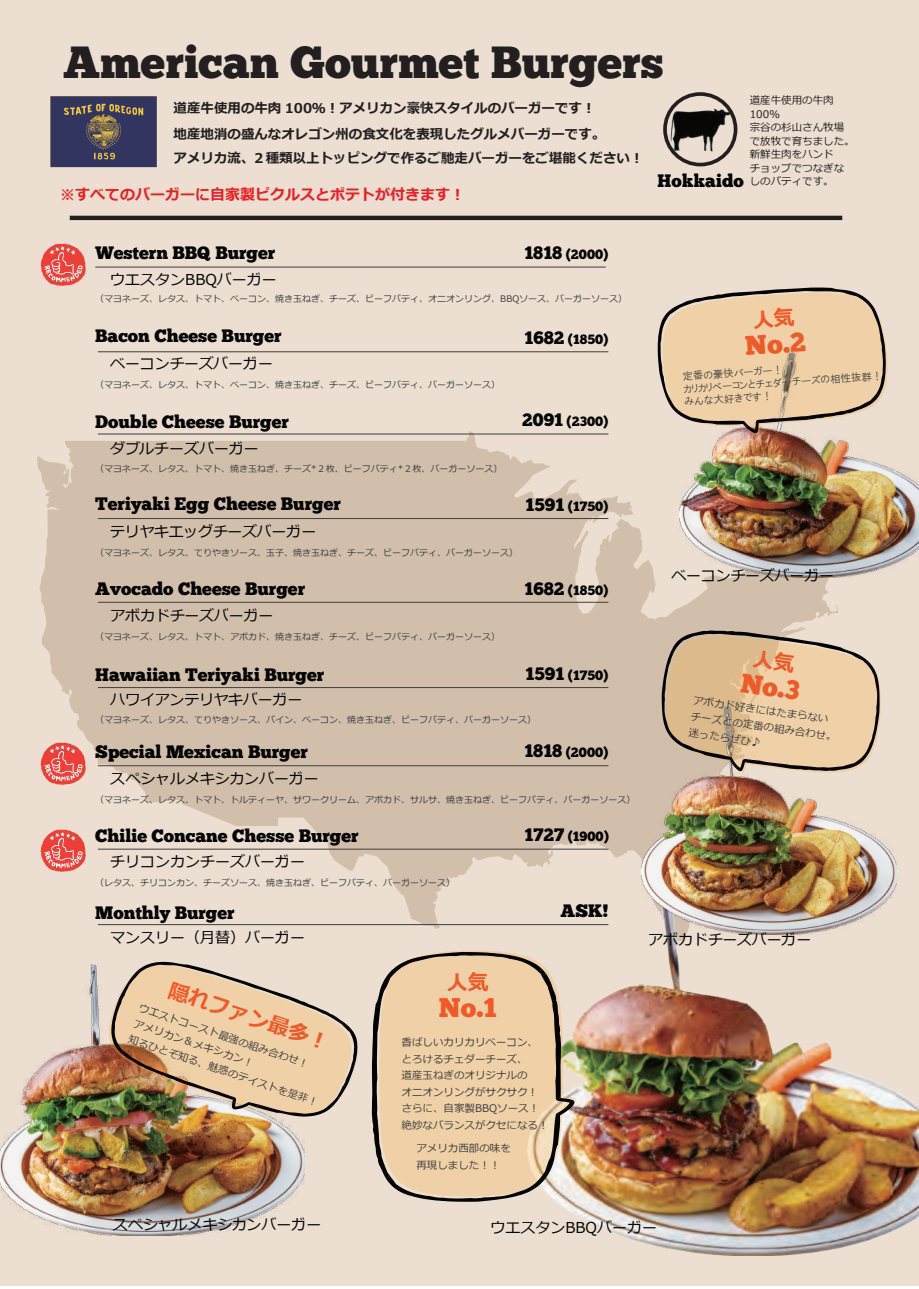
<style>
.page{position:relative;width:919px;height:1289px;background:#fff}
.page>*{position:absolute;margin:0;border:0;box-sizing:border-box;transform-origin:0 0}
.t1{font:45px "Chunk Five";color:#231f20}
.t2{font:27px "Chunk Five";color:#f15929}
.t3{font:700 21px "Meiryo";color:#f15929}
.t4{font:18px "Chunk Five";color:#030303}
.t5{font:15px "Meiryo";color:#030303}
.t6{font:700 15px "Meiryo";color:#ee1d23}
.t7{font:15px "Meiryo";letter-spacing:-.02em;color:#030303}
.t8{font:15px "Meiryo";letter-spacing:-.025em;color:#030303}
.t9{font:700 13.5px/25.5px "Meiryo";color:#231f20}
.t10{font:13.5px "Chunk Five";color:#030303}
.t11{font:10.5px/16.5px "Meiryo";color:#3e3e3f}
.t12{font:10.5px/13.5px "Meiryo";color:#231f20}
.t13{font:10.5px/12.6px "HGP Gothic M";color:#3e3e3f}
.t14{font:9px "Meiryo";color:#3e3e3f}
.s1{font-size:18px}
</style>
<div class="page">
<div style="left:0;top:0;width:918px;height:1286px;background:#ecdfd1"></div>
<svg style="left:37px;top:431px;width:844px;height:498px;fill:#d1bfac"></svg>
<hr style="left:70px;top:216px;width:772px;height:4px;background:#231f20">
<hr style="left:95px;top:267px;width:510px;height:1px;background:#3e3e3f">
<hr style="left:98px;top:351px;width:510px;height:1px;background:#3e3e3f">
<hr style="left:98px;top:433px;width:510px;height:1px;background:#3e3e3f">
<hr style="left:98px;top:924px;width:510px;height:1px;background:#3e3e3f">
<hr style="left:98px;top:518px;width:510px;height:1px;background:#3e3e3f">
<hr style="left:98px;top:687px;width:510px;height:1px;background:#3e3e3f">
<hr style="left:98px;top:602px;width:510px;height:1px;background:#3e3e3f">
<hr style="left:98px;top:765px;width:510px;height:1px;background:#3e3e3f">
<hr style="left:98px;top:848px;width:510px;height:1px;background:#3e3e3f">
<svg style="left:50px;top:96px;width:107px;height:71px;background:#46445c"></svg>
<img style="left:670px;top:109px;width:60px;height:43px">
<div style="left:663px;top:92px;width:74px;height:74px;border:4px solid #231f20;border-radius:50%"></div>
<svg style="left:40px;top:243px;width:46px;height:43px"></svg>
<svg style="left:40px;top:742px;width:46px;height:42px"></svg>
<svg style="left:40px;top:829px;width:46px;height:42px"></svg>
<img style="left:527px;top:870px;width:391px;height:384px">
<svg style="left:371px;top:951px;width:203px;height:250px;background:#e0c6a2"></svg>
<img style="left:679px;top:358px;width:239px;height:219px">
<img style="left:641px;top:706px;width:255px;height:228px">
<img style="left:0;top:964px;width:304px;height:271px">
<svg style="left:109px;top:961px;width:248px;height:155px"></svg>
<svg style="left:657px;top:287px;width:230px;height:147px"></svg>
<svg style="left:661px;top:630px;width:219px;height:143px;background:#d7bc98"></svg>
<h1 class="t1" style="left:63px;top:41px;width:602px">American Gourmet Burgers</h1>
<h3 class="t9" style="left:173px;top:96px;width:433px">道産牛使用の牛肉 100％︕アメリカン豪快スタイルのバーガーです︕地産地消の盛んなオレゴン州の食文化を表現したグルメバーガーです。</h3>
<h3 class="t9" style="left:173px;top:146px;width:471px">アメリカ流、２種類以上トッピングで作るご馳走バーガーをご堪能ください︕</h3>
<h3 class="t6" style="left:60px;top:184px;width:406px">※すべてのバーガーに自家製ピクルスとポテトが付きます︕</h3>
<p class="t12" style="left:749px;top:94px;width:106px">道産牛使用の牛肉<br>100％<br>宗谷の杉山さん牧場で放牧で育ちました。新鮮生肉をハンド<br>チョップでつなぎなしのパティです。</p>
<h3 class="t4" style="left:657px;top:172px;width:88px">Hokkaido</h3>
<h3 class="t4" style="left:95px;top:244px;width:181px">Western BBQ Burger</h3>
<h3 class="t10" style="left:524px;top:248px;width:86px"><span class="s1">1818</span> (2000)</h3>
<h3 class="t5" style="left:95px;top:269px;width:183px">　ウエスタンBBQバーガー</h3>
<p class="t14" style="left:95px;top:293px;width:533px">（マヨネーズ、レタス、トマト、ベーコン、焼き玉ねぎ、チーズ、ビーフパティ、オニオンリング、BBQソース、バーガーソース）</p>
<h3 class="t4" style="left:95px;top:327px;width:188px">Bacon Cheese Burger</h3>
<p class="t14" style="left:95px;top:378px;width:406px">（マヨネーズ、レタス、トマト、ベーコン、焼き玉ねぎ、チーズ、ビーフパティ、バーガーソース）</p>
<h3 class="t7" style="left:95px;top:353px;width:179px">　ベーコンチーズバーガー</h3>
<h3 class="t4" style="left:95px;top:413px;width:195px">Double Cheese Burger</h3>
<p class="t14" style="left:95px;top:462px;width:408px">（マヨネーズ、レタス、トマト、焼き玉ねぎ、チーズ*２枚、ビーフパティ*２枚、バーガーソース）</p>
<h3 class="t5" style="left:95px;top:438px;width:165px">　ダブルチーズバーガー</h3>
<h3 class="t10" style="left:524px;top:333px;width:85px"><span class="s1">1682</span> (1850)</h3>
<h3 class="t10" style="left:522px;top:415px;width:88px"><span class="s1">2091</span> (2300)</h3>
<h3 class="t4" style="left:95px;top:495px;width:247px">Teriyaki Egg Cheese Burger</h3>
<h3 class="t10" style="left:525px;top:500px;width:84px"><span class="s1">1591</span> (1750)</h3>
<p class="t14" style="left:95px;top:546px;width:424px">（マヨネーズ、レタス、てりやきソース、玉子、焼き玉ねぎ、チーズ、ビーフパティ、バーガーソース）</p>
<h3 class="t8" style="left:95px;top:521px;width:223px">　テリヤキエッグチーズバーガー</h3>
<h3 class="t4" style="left:95px;top:580px;width:211px">Avocado Cheese Burger</h3>
<h3 class="t10" style="left:524px;top:583px;width:85px"><span class="s1">1682</span> (1850)</h3>
<p class="t14" style="left:95px;top:630px;width:406px">（マヨネーズ、レタス、トマト、アボカド、焼き玉ねぎ、チーズ、ビーフパティ、バーガーソース）</p>
<h3 class="t5" style="left:95px;top:604px;width:180px">　アボカドチーズバーガー</h3>
<h3 class="t4" style="left:95px;top:666px;width:230px">Hawaiian Teriyaki Burger</h3>
<h3 class="t10" style="left:525px;top:669px;width:84px"><span class="s1">1591</span> (1750)</h3>
<p class="t14" style="left:95px;top:713px;width:442px">（マヨネーズ、レタス、てりやきソース、パイン、ベーコン、焼き玉ねぎ、ビーフパティ、バーガーソース）</p>
<h3 class="t5" style="left:95px;top:689px;width:209px">　ハワイアンテリヤキバーガー</h3>
<h3 class="t4" style="left:95px;top:743px;width:214px">Special Mexican Burger</h3>
<h3 class="t10" style="left:524px;top:745px;width:86px"><span class="s1">1818</span> (2000)</h3>
<p class="t14" style="left:95px;top:793px;width:541px">（マヨネーズ、レタス、トマト、トルティーヤ、サワークリーム、アボカド、サルサ、焼き玉ねぎ、ビーフパティ、バーガーソース）</p>
<h3 class="t5" style="left:95px;top:768px;width:225px">　スペシャルメキシカンバーガー</h3>
<h3 class="t4" style="left:95px;top:827px;width:265px">Chilie Concane Chesse Burger</h3>
<h3 class="t10" style="left:524px;top:830px;width:86px"><span class="s1">1727</span> (1900)</h3>
<p class="t14" style="left:95px;top:876px;width:361px">（レタス、チリコンカン、チーズソース、焼き玉ねぎ、ビーフパティ、バーガーソース）</p>
<h3 class="t5" style="left:95px;top:851px;width:211px">　チリコンカンチーズバーガー</h3>
<h3 class="t4" style="left:95px;top:904px;width:141px">Monthly Burger</h3>
<h3 class="t4" style="left:560px;top:902px;width:49px">ASK!</h3>
<h2 class="t2" style="left:744px;top:333px;width:62px;rotate:-4deg">No.2</h2>
<p class="t13" style="left:682px;top:370px;width:201px;rotate:-4deg">定番の豪快バーガー！<br>カリカリベーコンとチェダーチーズの相性抜群！みんな大好きです！</p>
<h3 class="t7" style="left:656px;top:565px;width:179px">　ベーコンチーズバーガー</h3>
<h2 class="t2" style="left:742px;top:670px;width:61px;rotate:8deg">No.3</h2>
<p class="t11" style="left:694px;top:692px;width:148px;rotate:8deg">アボカド好きにはたまらないチーズとの定番の組み合わせ。迷ったらぜひ♪</p>
<h3 class="t5" style="left:95px;top:927px;width:211px">　マンスリー（月替）バーガー</h3>
<h3 class="t3" style="left:174px;top:975px;width:169px;rotate:19deg">隠れファン最多︕</h3>
<p class="t11" style="left:142px;top:999px;width:201px;rotate:19deg">ウエストコースト最強の組み合わせ︕<br>アメリカン＆メキシカン︕<br>知るひとぞ知る、魅惑のテイストを是非︕</p>
<h3 class="t5" style="left:98px;top:1213px;width:225px">　スペシャルメキシカンバーガー</h3>
<h3 class="t3" style="left:447px;top:968px;width:43px">人気</h3>
<h2 class="t2" style="left:439px;top:995px;width:59px">No.1</h2>
<p class="t11" style="left:401px;top:1034px;width:148px">香ばしいカリカリベーコン、とろけるチェダーチーズ、<br>道産玉ねぎのオリジナルの<br>オニオンリングがサクサク︕さらに、自家製BBQソース︕絶妙なバランスがクセになる︕</p>
<p class="t11" style="left:416px;top:1140px;width:96px">アメリカ西部の味を再現しました︕︕</p>
<h3 class="t5" style="left:633px;top:928px;width:180px">　アボカドチーズバーガー</h3>
<h3 class="t5" style="left:490px;top:1216px;width:168px">ウエスタンBBQバーガー</h3>
</div>
